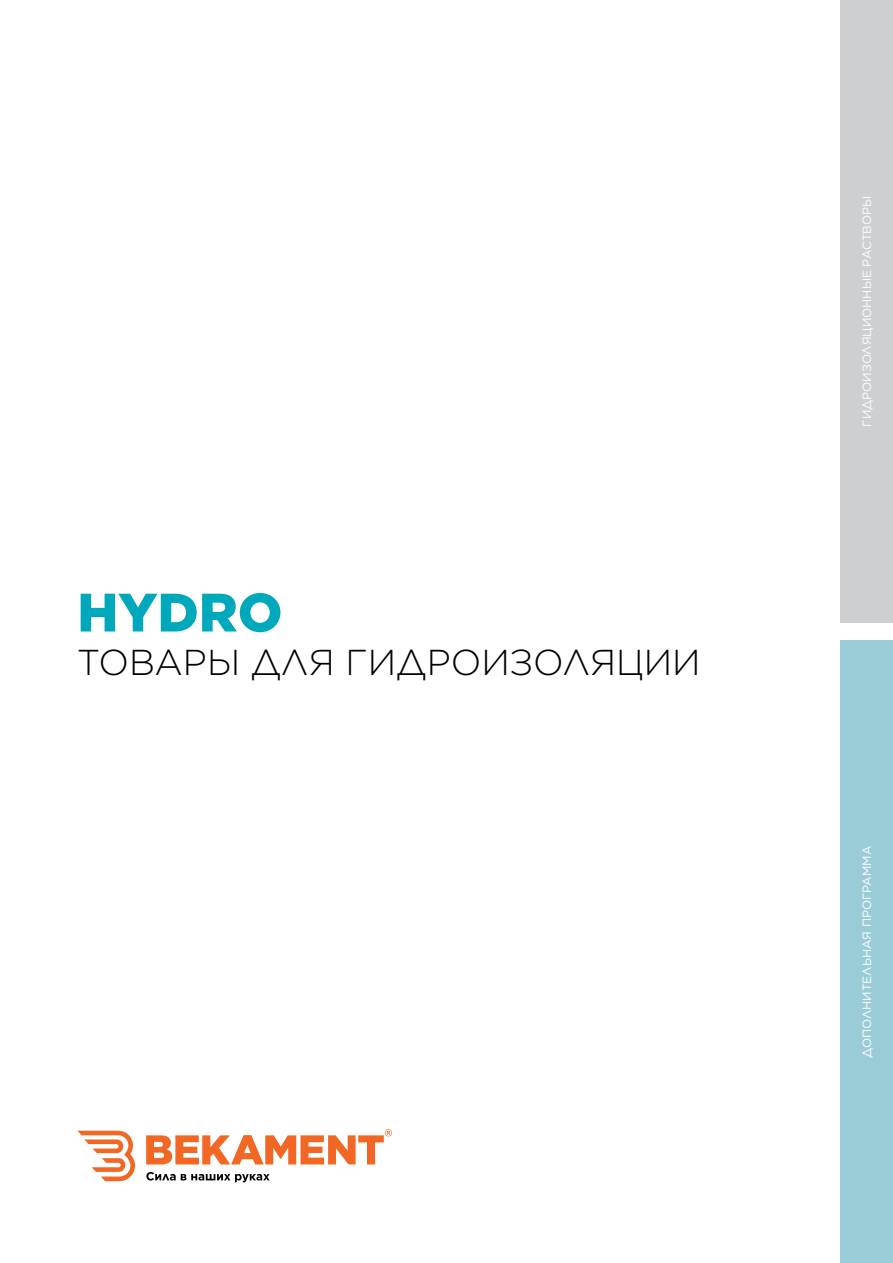
<style>
.page{position:relative;width:893px;height:1263px;background:#fff}
.page>*{position:absolute;margin:0;border:0;box-sizing:border-box;transform-origin:0 0}
.t1{font:900 54px "Gotham";color:#00a8bc}
.t2{font:300 36px "Gotham";color:#000}
.t3{font:12px "Gotham";color:#fff}
</style>
<div class="page">
<div style="left:840px;top:0;width:53px;height:622px;background:#cdcfd0"></div>
<div style="left:840px;top:640px;width:53px;height:623px;background:#9accd8"></div>
<svg style="left:146px;top:1129px;width:246px;height:35px"></svg>
<svg style="left:77px;top:1131px;width:58px;height:50px"></svg>
<svg style="left:146px;top:1172px;width:124px;height:10px"></svg>
<h1 class="t1" style="left:77px;top:575px;width:207px">HYDRO</h1>
<h2 class="t2" style="left:77px;top:639px;width:625px">ТОВАРЫ ДЛЯ ГИДРОИЗОЛЯЦИИ</h2>
<p class="t3" style="left:859px;top:427px;width:233px;rotate:-90deg">ГИДРОИЗОЛЯЦИОННЫЕ РАСТВОРЫ</p>
<p class="t3" style="left:859px;top:1058px;width:214px;rotate:-90deg">ДОПОЛНИТЕЛЬНАЯ ПРОГРАММА</p>
</div>
